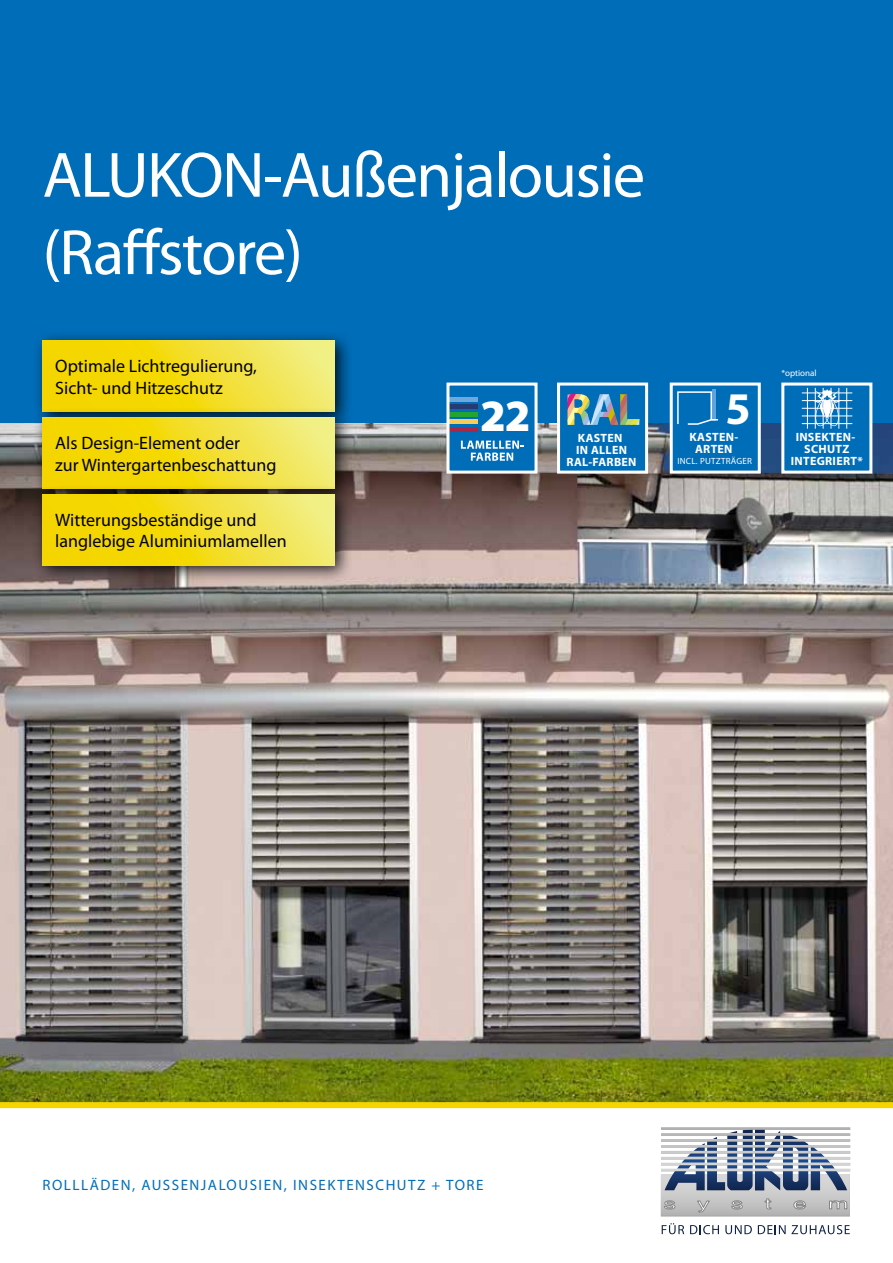
<style>
.page{position:relative;width:893px;height:1263px;background:#fff}
.page>*{position:absolute;margin:0;border:0;box-sizing:border-box;transform-origin:0 0}
.t1{font:64.5px/77.4px "Myriad Pro";letter-spacing:-.025em;color:#fff}
.t2{font:700 45.45px "Myriad Pro";color:#fff}
.t3{font:900 45px "Myriad Pro";color:#fff}
.t4{font:18px/21.6px "Myriad Pro";color:#000}
.t5{font:15px "Myriad Pro";letter-spacing:.1em;color:#006db8}
.t6{font:700 12px/12px "Myriad Pro";letter-spacing:.025em;color:#fff;text-align:center}
.t7{font:9px "Myriad Pro";letter-spacing:.025em;color:#fff}
.t8{font:9px "Myriad Pro";color:#fff}
</style>
<div class="page">
<div style="left:0;top:0;width:893px;height:474px;background:#006db8"></div>
<img style="left:0;top:423px;width:893px;height:679px">
<div style="left:0;top:1102px;width:893px;height:6px;background:#f4d500"></div>
<svg style="left:445px;top:382px;width:94px;height:93px"></svg>
<svg style="left:556px;top:382px;width:94px;height:93px"></svg>
<svg style="left:668px;top:382px;width:94px;height:93px"></svg>
<svg style="left:780px;top:382px;width:94px;height:93px"></svg>
<svg style="left:661px;top:1190px;width:189px;height:26px;background:#c0c0c0"></svg>
<svg style="left:664px;top:1200px;width:11px;height:9px"></svg>
<svg style="left:697px;top:1200px;width:13px;height:12px"></svg>
<svg style="left:731px;top:1200px;width:12px;height:9px"></svg>
<svg style="left:765px;top:1198px;width:6px;height:11px"></svg>
<svg style="left:793px;top:1200px;width:13px;height:9px"></svg>
<svg style="left:829px;top:1200px;width:18px;height:9px"></svg>
<svg style="left:661px;top:1127px;width:189px;height:63px"></svg>
<svg style="left:662px;top:1223px;width:22px;height:11px"></svg>
<svg style="left:690px;top:1225px;width:29px;height:9px"></svg>
<svg style="left:725px;top:1225px;width:27px;height:9px"></svg>
<svg style="left:758px;top:1225px;width:92px;height:9px"></svg>
<div style="left:32px;top:330px;width:321px;height:99px;background:#000;opacity:.85"></div>
<svg style="left:43px;top:341px;width:292px;height:66px;background:#f3de2a"></svg>
<div style="left:32px;top:407px;width:321px;height:99px;background:#000;opacity:.85"></div>
<svg style="left:43px;top:418px;width:292px;height:66px;background:#f3de2a"></svg>
<div style="left:32px;top:484px;width:321px;height:99px;background:#000;opacity:.85"></div>
<svg style="left:43px;top:494px;width:292px;height:71px;background:#f3de2a"></svg>
<h1 class="t1" style="left:43px;top:135px;width:604px">ALUKON-Außenjalousie (Raffstore)</h1>
<p class="t4" style="left:55px;top:355px;width:203px">Optimale Lichtregulierung,<br>Sicht- und Hitzeschutz</p>
<p class="t4" style="left:55px;top:432px;width:223px">Als Design-Element oder<br>zur Wintergartenbeschattung</p>
<p class="t4" style="left:55px;top:508px;width:233px">Witterungsbeständige und langlebige Aluminiumlamellen</p>
<h3 class="t3" style="left:480px;top:391px;width:52px">22</h3>
<h2 class="t2" style="left:725px;top:383px;width:27px">5</h2>
<p class="t7" style="left:677px;top:456px;width:76px">INCL. PUTZTRÄGER</p>
<p class="t6" style="left:566px;top:432px;width:72px">KASTEN<br>IN ALLEN<br>RAL-FARBEN</p>
<p class="t6" style="left:689px;top:431px;width:50px">KASTEN-<br>ARTEN</p>
<p class="t8" style="left:781px;top:368px;width:37px">*optional</p>
<p class="t6" style="left:791px;top:431px;width:73px">INSEKTEN-<br>SCHUTZ<br>INTEGRIERT*</p>
<p class="t5" style="left:43px;top:1175px;width:442px">ROLLLÄDEN, AUSSENJALOUSIEN, INSEKTENSCHUTZ + TORE</p>
</div>
